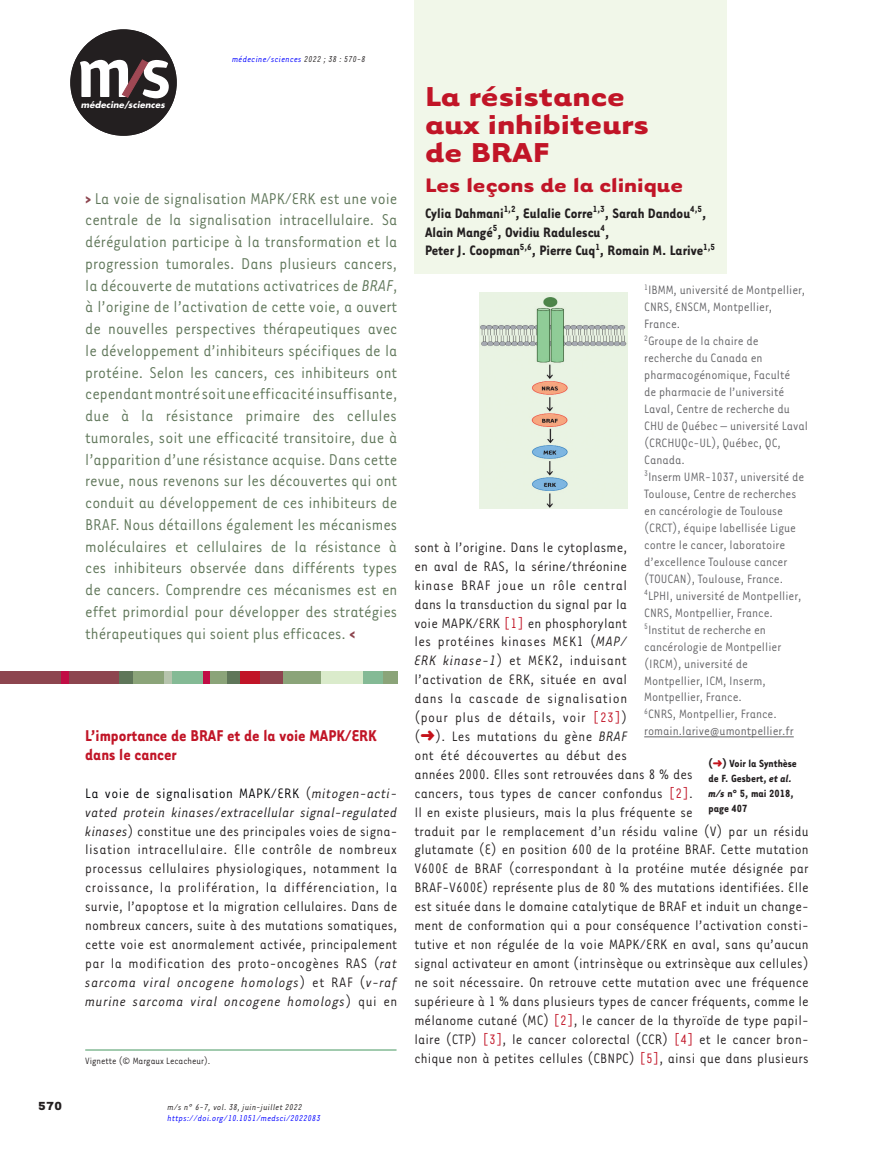
<style>
.page{position:relative;width:894px;height:1149px;background:#fff}
.page>*{position:absolute;margin:0;border:0;box-sizing:border-box;transform-origin:0 0}
.t1{font:700 31.5px/28.2px "Tarzana Wide";color:#c11527}
.t2{font:700 22.5px "Tarzana Wide";color:#c11527}
.t3{font:18px/21.8px "Tarzana Narrow";color:#5f7659;text-align:justify}
.t4{font:700 18px/18.9px "Tarzana Narrow";color:#c11527}
.t5{font:15.75px/18.9px "Tarzana Narrow";letter-spacing:.01em;color:#231f20}
.t6{font:700 15.75px/18.9px "Tarzana Narrow";color:#231f20}
.t7{font:13.95px/17px "Tarzana Narrow";color:#636366}
.t8{font:700 13.5px "Tarzana Wide";color:#231f20}
.t9{font:700 12px/15px "Tarzana Narrow";color:#231f20}
.t10{font:10.5px "Tarzana Narrow";color:#231f20}
.t11{font:italic 9.75px "Tarzana Narrow";letter-spacing:.025em;color:#00f}
.t12{font:italic 9.75px "Tarzana Narrow";letter-spacing:.025em;color:#231f20}
.t13{font:italic 700 8.55px "Futura";letter-spacing:.01em;color:#fff}
.s1{color:#231f20}
.s2{font-weight:700;color:#8d454f}
.s3{font-style:italic}
.s4{color:#000004}
.s5{color:#c11527}
.s6{color:#c4121a}
</style>
<div class="page">
<div style="left:70px;top:29px;width:107px;height:107px;background:#231f20;border-radius:50%"></div>
<svg style="left:80px;top:60px;width:89px;height:38px"></svg>
<div style="left:414px;top:0;width:312px;height:273px;background:#f1f7e9"></div>
<div style="left:0;top:670px;width:120px;height:13px;background:#8d454f"></div>
<div style="left:119px;top:670px;width:18px;height:13px;background:#5f7659"></div>
<div style="left:226px;top:670px;width:14px;height:13px;background:#5f7659"></div>
<div style="left:133px;top:670px;width:32px;height:13px;background:#8ba479"></div>
<div style="left:169px;top:670px;width:34px;height:13px;background:#84ba95"></div>
<div style="left:362px;top:670px;width:21px;height:13px;background:#84ba95"></div>
<div style="left:207px;top:670px;width:20px;height:13px;background:#8ba479"></div>
<div style="left:382px;top:670px;width:15px;height:13px;background:#8ba479"></div>
<div style="left:281px;top:670px;width:40px;height:13px;background:#8ba479"></div>
<div style="left:321px;top:670px;width:41px;height:13px;background:#daebcb"></div>
<div style="left:164px;top:670px;width:8px;height:13px;background:#b6c4ad"></div>
<div style="left:61px;top:670px;width:7px;height:13px;background:#c10d45"></div>
<div style="left:203px;top:670px;width:6px;height:13px;background:#c10d45"></div>
<div style="left:240px;top:670px;width:29px;height:13px;background:#c11527"></div>
<div style="left:260px;top:670px;width:22px;height:13px;background:#8d454f"></div>
<hr style="left:644px;top:736px;width:149px;height:1px;background:#636366">
<img style="left:479px;top:293px;width:148px;height:215px">
<hr style="left:85px;top:1049px;width:311px;height:1px;background:#84ba95">
<p class="t8" style="left:38px;top:1097px;width:26px">570</p>
<p class="t13" style="left:81px;top:99px;width:85px">médecine/sciences</p>
<p class="t11" style="left:232px;top:54px;width:135px">médecine/sciences <span class="s1">2022 ; 38 : 570-8</span></p>
<p class="t3" style="left:85px;top:186px;width:313px"><span class="s2">&gt;</span> La voie de signalisation MAPK/ERK est une voie centrale de la signalisation intracellulaire. Sa dérégulation participe à la transformation et la progression tumorales. Dans plusieurs cancers, la découverte de mutations activatrices de <span class="s3">BRAF</span>, à l’origine de l’activation de cette voie, a ouvert de nouvelles perspectives thérapeutiques avec le développement d’inhibiteurs spécifiques de la protéine. Selon les cancers, ces inhibiteurs ont cependant montré soit une efficacité insuffisante, due à la résistance primaire des cellules tumorales, soit une efficacité transitoire, due à l’apparition d’une résistance acquise. Dans cette revue, nous revenons sur les découvertes qui ont conduit au développement de ces inhibiteurs de BRAF. Nous détaillons également les mécanismes moléculaires et cellulaires de la résistance à ces inhibiteurs observée dans différents types de cancers. Comprendre ces mécanismes est en effet primordial pour développer des stratégies thérapeutiques qui soient plus efficaces. <span class="s2">&lt;</span></p>
<p class="t4" style="left:85px;top:725px;width:293px">L’importance de BRAF et de la voie MAPK/ERK dans le cancer</p>
<p class="t5" style="left:85px;top:782px;width:313px;text-align:justify"><span class="s4">La voie de signalisation MAPK/ERK</span> (<span class="s3">mitogen-acti&shy;vated protein kinases</span>/<span class="s3">extracellular signal-regulated kinases</span>) constitue une des principales voies de signa&shy;lisation intracellulaire. Elle contrôle de nombreux processus cellulaires physiologiques, notamment la croissance, la prolifération, la différenciation, la survie, l’apoptose et la migration cellulaires. Dans de nombreux cancers, suite à des mutations somatiques, cette voie est anormalement activée, principalement par la modification des proto-oncogènes RAS (<span class="s3">rat sarcoma viral oncogene homologs</span>) et RAF (<span class="s3">v-raf murine sarcoma viral oncogene homologs</span>) qui en</p>
<p class="t10" style="left:85px;top:1053px;width:127px">Vignette (© Margaux Lecacheur).</p>
<p class="t12" style="left:167px;top:1100px;width:136px">m/s n° 6-7, vol. 38, juin-juillet 2022</p>
<p class="t11" style="left:167px;top:1112px;width:155px">https://doi.org/10.1051/medsci/2022083</p>
<h1 class="t1" style="left:425px;top:80px;width:225px">La résistance aux inhibiteurs de BRAF</h1>
<h2 class="t2" style="left:425px;top:171px;width:260px">Les leçons de la clinique</h2>
<p class="t6" style="left:425px;top:203px;width:291px">Cylia Dahmani<sup>1,2</sup>, Eulalie Corre<sup>1,3</sup>, Sarah Dandou<sup>4,5</sup>,<br>Alain Mangé<sup>5</sup>, Ovidiu Radulescu<sup>4</sup>,<br>Peter J. Coopman<sup>5,6</sup>, Pierre Cuq<sup>1</sup>, Romain M. Larive<sup>1,5</sup></p>
<p class="t7" style="left:644px;top:281px;width:165px"><sup>1</sup>IBMM, université de Montpellier,<br>CNRS, ENSCM, Montpellier,<br>France.<br><sup>2</sup>Groupe de la chaire de recherche du Canada en pharmacogénomique, Faculté<br>de pharmacie de l’université<br>Laval, Centre de recherche du<br>CHU de Québec – université Laval (CRCHUQc-UL), Québec, QC,<br>Canada.<br><sup>3</sup>Inserm UMR-1037, université de<br>Toulouse, Centre de recherches en cancérologie de Toulouse (CRCT), équipe labellisée Ligue contre le cancer, laboratoire d’excellence Toulouse cancer (TOUCAN), Toulouse, France.<br><sup>4</sup>LPHI, université de Montpellier,<br>CNRS, Montpellier, France.<br><sup>5</sup>Institut de recherche en cancérologie de Montpellier (IRCM), université de<br>Montpellier, ICM, Inserm,<br>Montpellier, France.<br><sup>6</sup>CNRS, Montpellier, France. romain.larive@umontpellier.fr</p>
<p class="t5" style="left:414px;top:537px;width:396px">sont à l’origine. Dans le cytoplasme,<br>en aval de RAS, la sérine/thréonine<br>kinase BRAF joue un rôle central<br>dans la transduction du signal par la<br>voie MAPK/ERK <span class="s5">[1]</span> en phosphorylant<br>les protéines kinases MEK1 (<span class="s3">MAP/<br>ERK kinase-1</span>) et MEK2, induisant<br>l’activation de ERK, située en aval<br>dans la cascade de signalisation<br>(pour plus de détails, voir <span class="s5">[23]</span>)<br>(<span class="s6">➜</span>). Les mutations du gène <span class="s3">BRAF<br></span>ont été découvertes au début des<br>années 2000. Elles sont retrouvées dans 8 % des<br>cancers, tous types de cancer confondus <span class="s5">[2]</span>.<br>Il en existe plusieurs, mais la plus fréquente se<br>traduit par le remplacement d’un résidu valine (V) par un résidu glutamate (E) en position 600 de la protéine BRAF. Cette mutation V600E de BRAF (correspondant à la protéine mutée désignée par BRAF-V600E) représente plus de 80 % des mutations identifiées. Elle est située dans le domaine catalytique de BRAF et induit un change&shy;ment de conformation qui a pour conséquence l’activation consti&shy;tutive et non régulée de la voie MAPK/ERK en aval, sans qu’aucun signal activateur en amont (intrinsèque ou extrinsèque aux cellules) ne soit nécessaire. On retrouve cette mutation avec une fréquence supérieure à 1 % dans plusieurs types de cancer fréquents, comme le mélanome cutané (MC) <span class="s5">[2]</span>, le cancer de la thyroïde de type papil&shy;laire (CTP) <span class="s5">[3]</span>, le cancer colorectal (CCR) <span class="s5">[4]</span> et le cancer bron&shy;chique non à petites cellules (CBNPC) <span class="s5">[5]</span>, ainsi que dans plusieurs</p>
<p class="t9" style="left:708px;top:755px;width:90px">(<span class="s6">➜</span>) Voir la Synthèse de F. Gesbert, <span class="s3">et al. m/s</span> n° 5, mai 2018, page 407</p>
</div>
